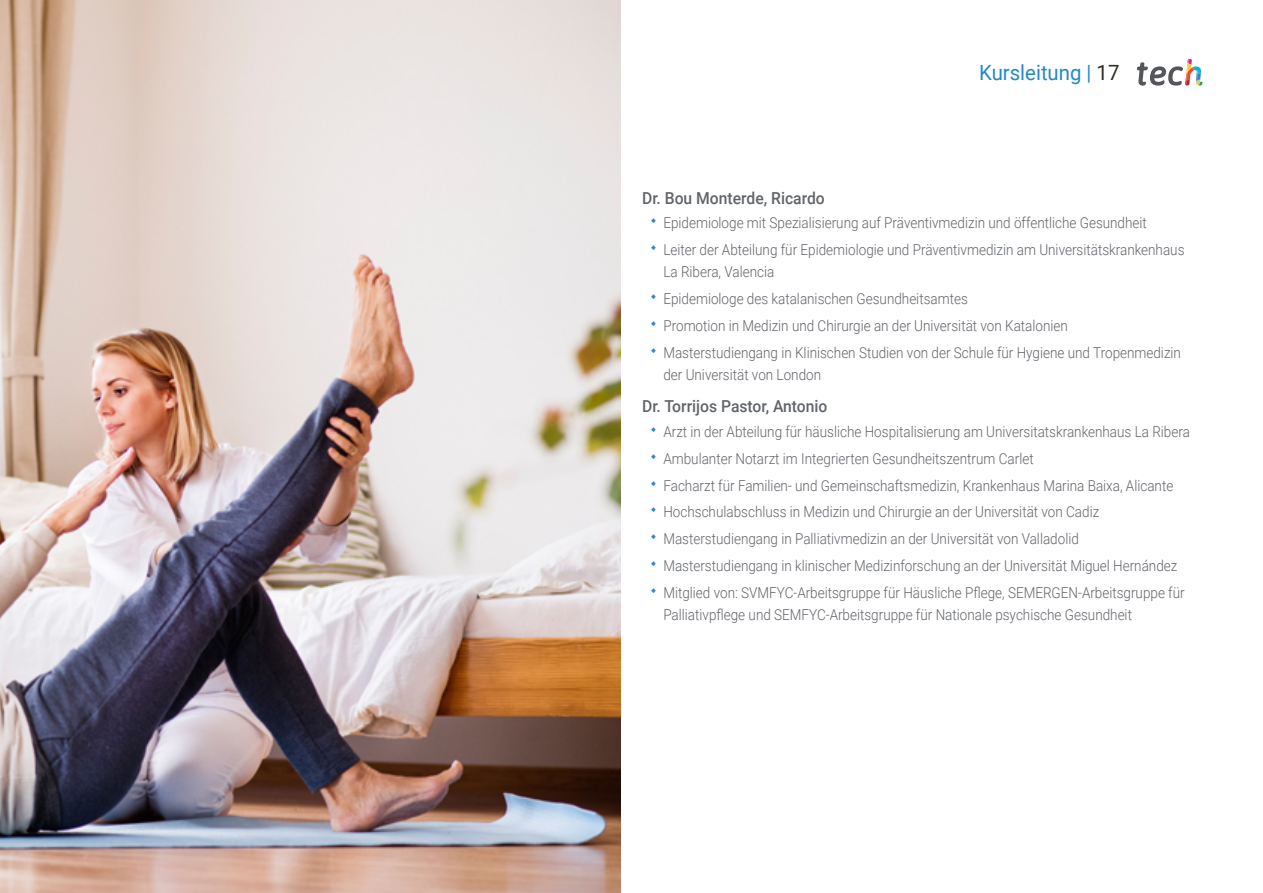
<style>
.page{position:relative;width:1263px;height:893px;background:#fff}
.page>*{position:absolute;margin:0;border:0;box-sizing:border-box;transform-origin:0 0}
.t1{font:21px "Roboto";color:#2488c9}
.t2{font:500 16.5px "Roboto";color:#61646a;scale:.95 1}
.t3{font:300 15px/26.7px "Roboto";color:#61646a;scale:.9 1}
.s1{color:#312e20}
</style>
<div class="page">
<img style="left:0;top:0;width:621px;height:893px">
<svg style="left:1137px;top:59px;width:65px;height:27px"></svg>
<h1 class="t1" style="left:979px;top:57px;width:142px">Kursleitung | <span class="s1">17</span></h1>
<p class="t2" style="left:642px;top:186px;width:194px">Dr. Bou Monterde, Ricardo</p>
<p class="t3" style="left:663px;top:209px;width:580px">Epidemiologe mit Spezialisierung auf Präventivmedizin und öffentliche Gesundheit<br>Leiter der Abteilung für Epidemiologie und Präventivmedizin am Universitätskrankenhaus</p>
<p class="t3" style="left:663px;top:258px;width:577px">La Ribera, Valencia<br>Epidemiologe des katalanischen Gesundheitsamtes<br>Promotion in Medizin und Chirurgie an der Universität von Katalonien Masterstudiengang in Klinischen Studien von der Schule für Hygiene und Tropenmedizin</p>
<p class="t3" style="left:663px;top:361px;width:177px">der Universität von London</p>
<p class="t2" style="left:642px;top:395px;width:196px">Dr. Torrijos Pastor, Antonio</p>
<p class="t3" style="left:663px;top:418px;width:586px">Arzt in der Abteilung für häusliche Hospitalisierung am Universitatskrankenhaus La Ribera Ambulanter Notarzt im Integrierten Gesundheitszentrum Carlet<br>Facharzt für Familien- und Gemeinschaftsmedizin, Krankenhaus Marina Baixa, Alicante Hochschulabschluss in Medizin und Chirurgie an der Universität von Cadiz Masterstudiengang in Palliativmedizin an der Universität von Valladolid Masterstudiengang in klinischer Medizinforschung an der Universität Miguel Hernández Mitglied von: SVMFYC-Arbeitsgruppe für Häusliche Pflege, SEMERGEN-Arbeitsgruppe für</p>
<p class="t3" style="left:663px;top:601px;width:522px">Palliativpflege und SEMFYC-Arbeitsgruppe für Nationale psychische Gesundheit</p>
</div>
